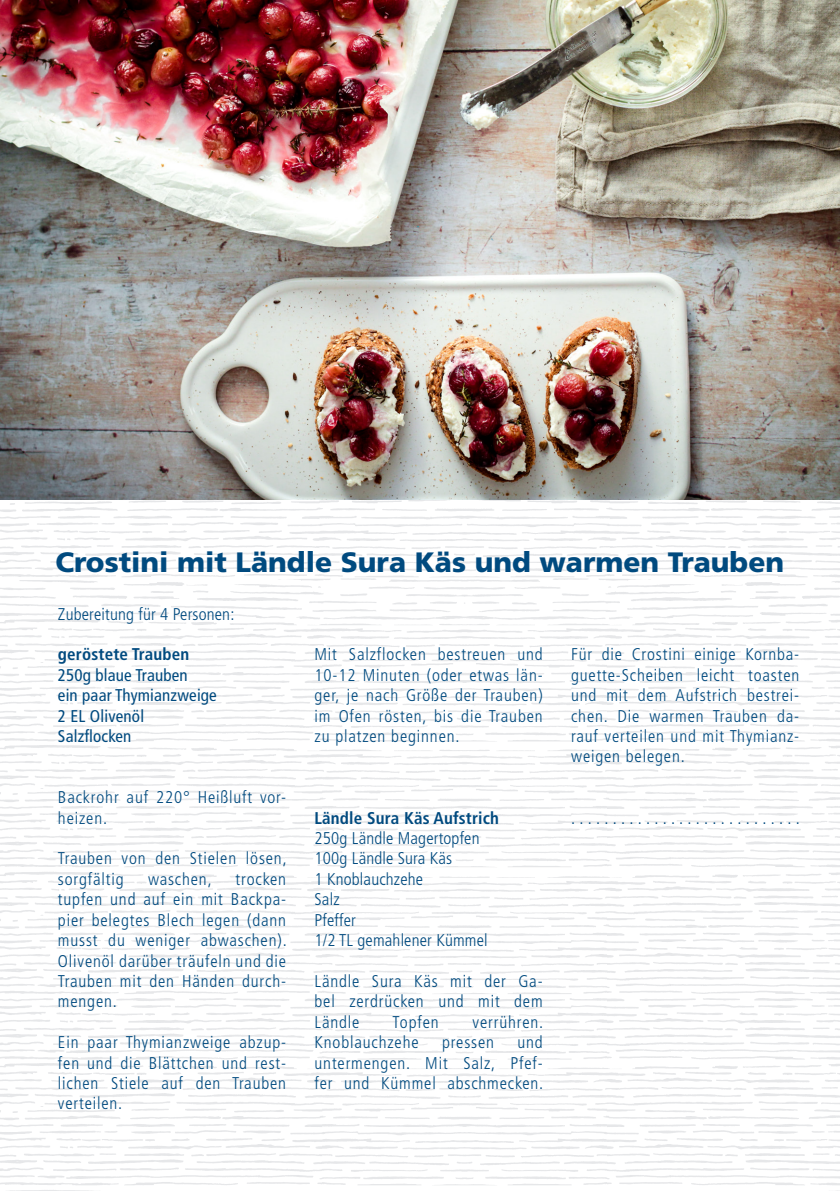
<style>
.page{position:relative;width:840px;height:1191px;background:#fff}
.page>*{position:absolute;margin:0;border:0;box-sizing:border-box;transform-origin:0 0}
.t1{font:900 28px "Frutiger LT";color:#004a7f}
.t2{font:300 condensed 17px/20.4px "Frutiger LT";letter-spacing:.05em;color:#004a7f;text-align:justify}
.t3{font:300 condensed 17px "Frutiger LT";letter-spacing:.01em;color:#004a7f}
.t4{font:condensed 17px "Frutiger LT";letter-spacing:.01em;color:#004a7f}
.t5{font:700 condensed 17px "Frutiger LT";letter-spacing:.01em;color:#004a7f}
</style>
<div class="page">
<img style="left:0;top:499px;width:839px;height:692px">
<img style="left:0;top:0;width:839px;height:499px">
<p class="t1" style="left:55px;top:546px;width:730px">Crostini mit Ländle Sura Käs und warmen Trauben</p>
<p class="t3" style="left:58px;top:604px;width:178px">Zubereitung für 4 Personen:</p>
<p class="t5" style="left:58px;top:644px;width:133px">geröstete Trauben</p>
<p class="t4" style="left:58px;top:665px;width:131px">250g blaue Trauben</p>
<p class="t4" style="left:58px;top:685px;width:160px">ein paar Thymianzweige</p>
<p class="t4" style="left:58px;top:706px;width:88px">2 EL Olivenöl</p>
<p class="t4" style="left:58px;top:726px;width:75px">Salzflocken</p>
<p class="t2" style="left:58px;top:787px;width:229px">Backrohr auf 220° Heißluft vor&shy;heizen.</p>
<p class="t2" style="left:58px;top:848px;width:230px">Trauben von den Stielen lösen, sorgfältig</p>
<p class="t2" style="left:58px;top:869px;width:230px;text-indent:177px">trocken tupfen und auf ein mit Backpa&shy;pier belegtes Blech legen (dann musst du weniger abwaschen).<br>Olivenöl darüber träufeln und die Trauben mit den Händen durch&shy;mengen.</p>
<p class="t2" style="left:58px;top:1032px;width:229px">Ein paar Thymianzweige abzup&shy;fen und die Blättchen und rest&shy;lichen Stiele auf den Trauben verteilen.</p>
<p class="t2" style="left:148px;top:869px;width:65px">waschen,</p>
<p class="t2" style="left:314px;top:644px;width:229px">Mit Salzflocken bestreuen und 10-12 Minuten (oder etwas län&shy;ger, je nach Größe der Trauben) im Ofen rösten, bis die Trauben zu platzen beginnen.</p>
<p class="t5" style="left:314px;top:807px;width:186px">Ländle Sura Käs Aufstrich</p>
<p class="t3" style="left:314px;top:828px;width:166px">250g Ländle Magertopfen</p>
<p class="t3" style="left:314px;top:849px;width:139px">100g Ländle Sura Käs</p>
<p class="t3" style="left:314px;top:869px;width:110px">1 Knoblauchzehe</p>
<p class="t2" style="left:314px;top:889px;width:27px">Salz</p>
<p class="t3" style="left:314px;top:910px;width:43px">Pfeffer</p>
<p class="t3" style="left:314px;top:930px;width:174px">1/2 TL gemahlener Kümmel</p>
<p class="t2" style="left:314px;top:971px;width:229px">Ländle Sura Käs mit der Ga&shy;bel zerdrücken und mit dem Ländle</p>
<p class="t2" style="left:392px;top:1012px;width:48px">Topfen</p>
<p class="t2" style="left:472px;top:1012px;width:72px">verrühren.</p>
<p class="t2" style="left:314px;top:1032px;width:106px">Knoblauchzehe</p>
<p class="t2" style="left:442px;top:1032px;width:54px">pressen</p>
<p class="t2" style="left:314px;top:1032px;width:230px;text-indent:203px">und untermengen. Mit Salz, Pfef&shy;fer und Kümmel abschmecken.</p>
<p class="t2" style="left:570px;top:644px;width:229px">Für die Crostini einige Kornba&shy;guette-Scheiben leicht toasten und mit dem Aufstrich bestrei&shy;chen. Die warmen Trauben da&shy;rauf verteilen und mit Thymianz&shy;weigen belegen.</p>
<p class="t2" style="left:570px;top:808px;width:230px">............................</p>
</div>
